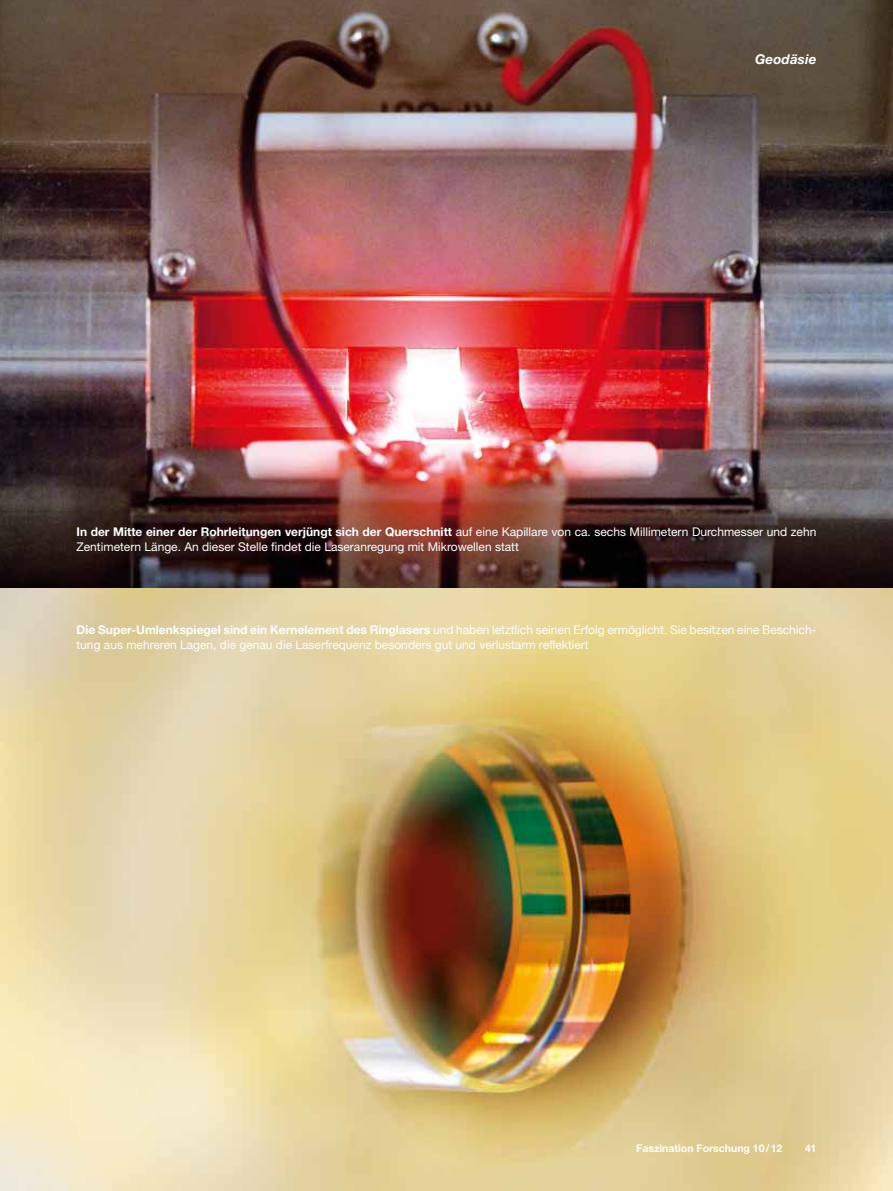
<style>
.page{position:relative;width:893px;height:1191px;background:#fff}
.page>*{position:absolute;margin:0;border:0;box-sizing:border-box;transform-origin:0 0}
.t1{font:italic 700 13.5px "Helvetica Neue LT Std";letter-spacing:.01em;color:#fff}
.t2{font:12px/15px "Helvetica Neue LT Std";color:#fff}
.t3{font:700 10.5px "Helvetica Neue LT Std";color:#fff}
.s1{font-weight:700}
</style>
<div class="page">
<img style="left:0;top:0;width:893px;height:1191px">
<p class="t1" style="left:755px;top:51px;width:63px">Geodäsie</p>
<p class="t2" style="left:77px;top:524px;width:741px"><span class="s1">In der Mitte einer der Rohrleitungen verjüngt sich der Querschnitt</span> auf eine Kapillare von ca. sechs Millimetern Durchmesser und zehn<br>Zentimetern Länge. An dieser Stelle findet die Laseranregung mit Mikrowellen statt</p>
<p class="t2" style="left:77px;top:622px;width:741px"><span class="s1">Die Super-Umlenkspiegel sind ein Kernelement des Ringlasers</span> und haben letztlich seinen Erfolg ermöglicht. Sie besitzen eine Beschich&shy;tung aus mehreren Lagen, die genau die Laserfrequenz besonders gut und verlustarm reflektiert</p>
<p class="t3" style="left:636px;top:1141px;width:148px">Faszination Forschung 10/12</p>
<p class="t3" style="left:805px;top:1141px;width:13px">41</p>
</div>
